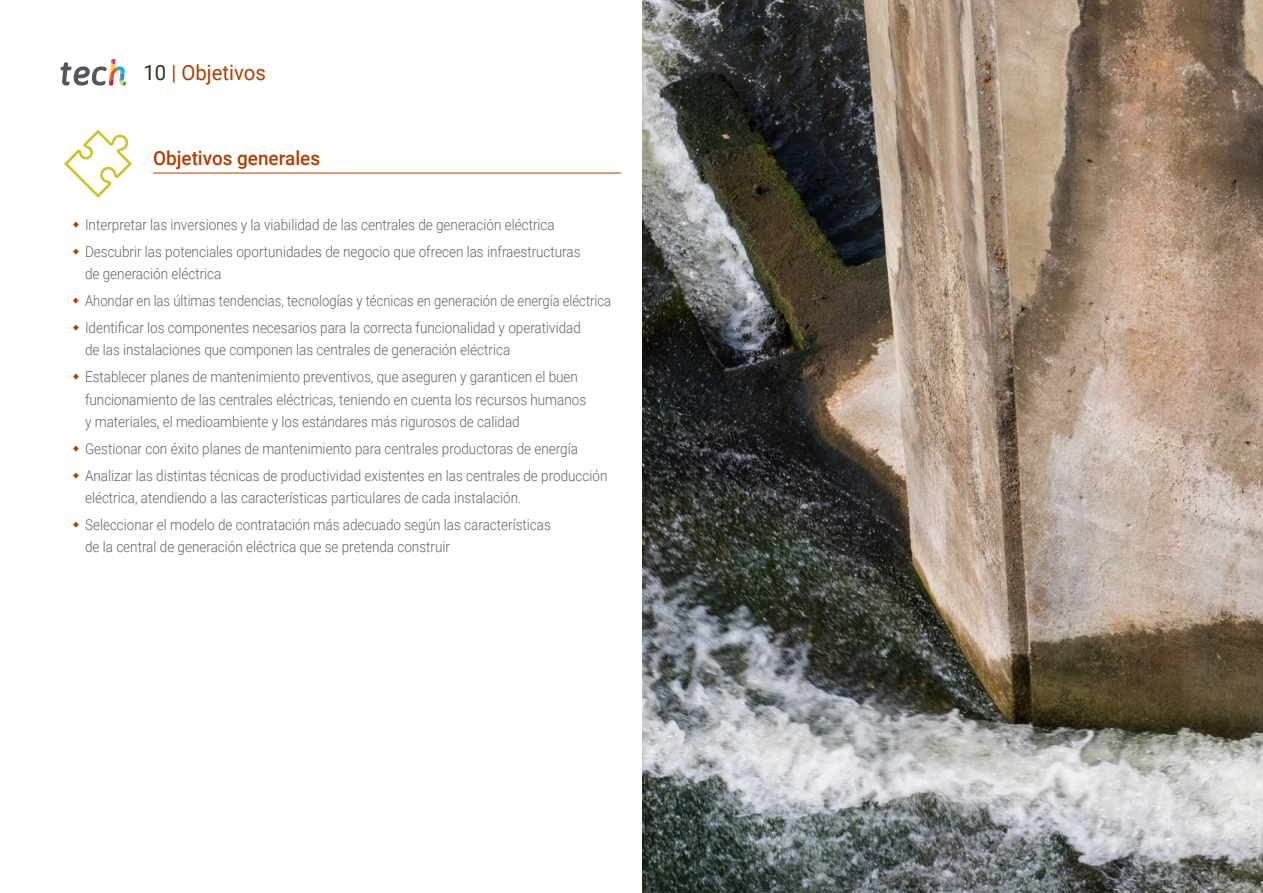
<style>
.page{position:relative;width:1263px;height:893px;background:#fff}
.page>*{position:absolute;margin:0;border:0;box-sizing:border-box;transform-origin:0 0}
.t1{font:21px "Roboto";color:#ae4000}
.t2{font:500 19.5px "Roboto";color:#ae4000}
.t3{font:300 15px/26.7px "Roboto";color:#61646a;scale:.9 1}
.s1{color:#312e20}
</style>
<div class="page">
<hr style="left:153px;top:173px;width:468px;height:1px;background:#ae4000">
<svg style="left:64px;top:130px;width:68px;height:68px"></svg>
<svg style="left:61px;top:59px;width:65px;height:27px"></svg>
<img style="left:642px;top:0;width:621px;height:893px">
<h1 class="t1" style="left:144px;top:57px;width:124px"><span class="s1">10</span> | Objetivos</h1>
<h2 class="t2" style="left:153px;top:144px;width:169px">Objetivos generales</h2>
<p class="t3" style="left:85px;top:211px;width:552px">Interpretar las inversiones y la viabilidad de las centrales de generación eléctrica<br>Descubrir las potenciales oportunidades de negocio que ofrecen las infraestructuras</p>
<p class="t3" style="left:85px;top:260px;width:586px">de generación eléctrica<br>Ahondar en las últimas tendencias, tecnologías y técnicas en generación de energía eléctrica<br>Identificar los componentes necesarios para la correcta funcionalidad y operatividad</p>
<p class="t3" style="left:85px;top:336px;width:549px">de las instalaciones que componen las centrales de generación eléctrica<br>Establecer planes de mantenimiento preventivos, que aseguren y garanticen el buen</p>
<p class="t3" style="left:85px;top:387px;width:558px;line-height:22.5px">funcionamiento de las centrales eléctricas, teniendo en cuenta los recursos humanos y materiales, el medioambiente y los estándares más rigurosos de calidad</p>
<p class="t3" style="left:85px;top:435px;width:582px">Gestionar con éxito planes de mantenimiento para centrales productoras de energía<br>Analizar las distintas técnicas de productividad existentes en las centrales de producción</p>
<p class="t3" style="left:85px;top:484px;width:519px">eléctrica, atendiendo a las características particulares de cada instalación.<br>Seleccionar el modelo de contratación más adecuado según las características</p>
<p class="t3" style="left:85px;top:533px;width:407px">de la central de generación eléctrica que se pretenda construir</p>
</div>
